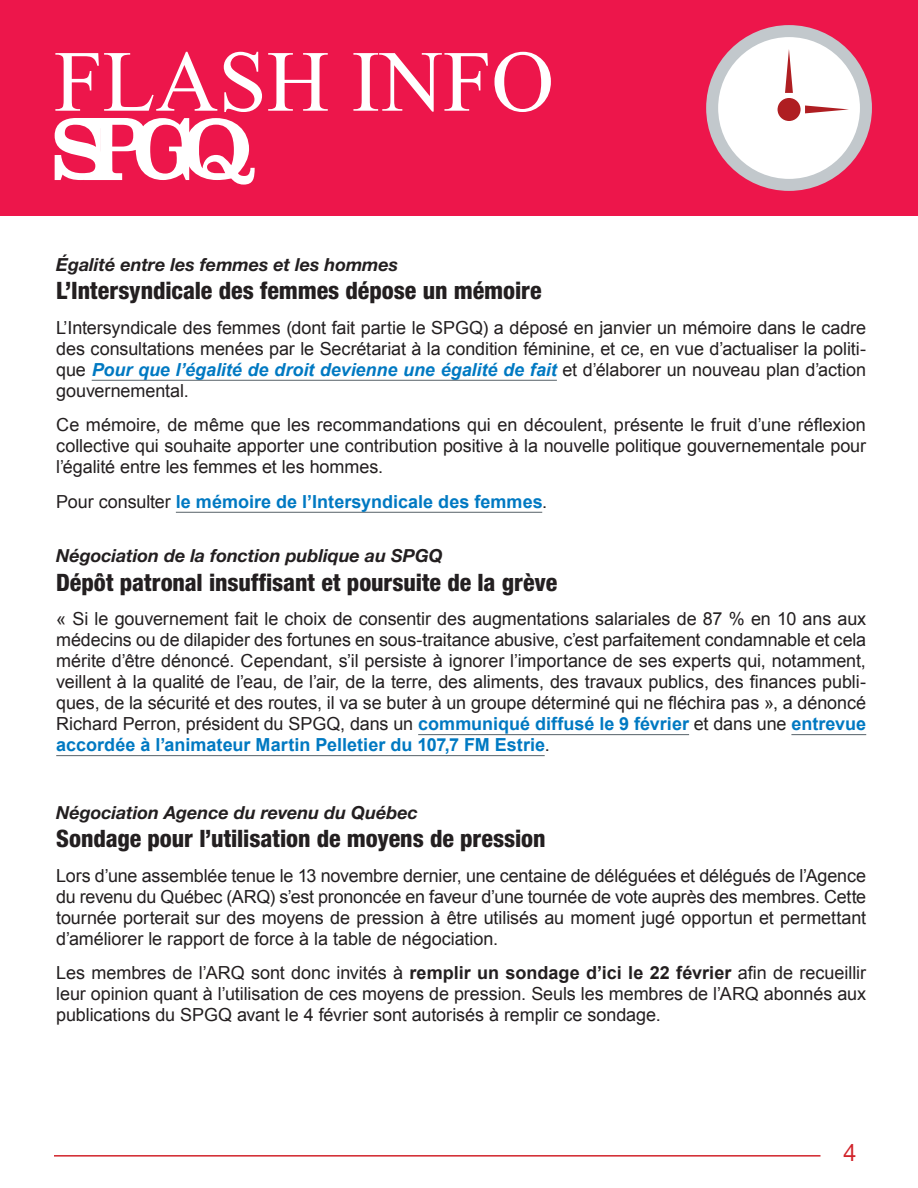
<style>
.page{position:relative;width:918px;height:1188px;background:#fff}
.page>*{position:absolute;margin:0;border:0;box-sizing:border-box;transform-origin:0 0}
.t1{font:87px "Times New Roman";color:#fff}
.t2{font:800 condensed 24px "Helvetica Neue LT Pro";letter-spacing:-.005em;color:#231f20}
.t3{font:24px "Helvetica Neue LT Pro";color:#d1232a}
.t4{font:18px/21px "Arial";letter-spacing:-.005em;color:#231f20;text-align:justify}
.t5{font:italic 700 18px "Helvetica Neue LT Pro";color:#231f20}
.t6{font:700 18px "Arial";color:#0079c2}
.s1{font-weight:700;font-style:italic;color:#0079c2}
.s2{font-weight:400;color:#231f20}
.s3{font-weight:700;color:#0079c2}
.s4{font-weight:700}
</style>
<div class="page">
<div style="left:0;top:0;width:918px;height:216px;background:#ed164b"></div>
<svg style="left:55px;top:118px;width:200px;height:67px"></svg>
<div style="left:712px;top:31px;width:154px;height:154px;background:#fff;border-radius:50%"></div>
<div style="left:706px;top:25px;width:166px;height:166px;border:12px solid #c2c8cc;border-radius:50%"></div>
<svg style="left:785px;top:49px;width:8px;height:44px"></svg>
<svg style="left:805px;top:105px;width:44px;height:8px"></svg>
<div style="left:778px;top:98px;width:23px;height:23px;background:#af1e22;border-radius:50%"></div>
<hr style="left:92px;top:380px;width:465px;height:1px;background:#697379">
<hr style="left:176px;top:512px;width:366px;height:1px;background:#697379">
<hr style="left:418px;top:734px;width:271px;height:1px;background:#697379">
<hr style="left:791px;top:734px;width:75px;height:1px;background:#697379">
<hr style="left:56px;top:755px;width:489px;height:1px;background:#697379">
<hr style="left:54px;top:1155px;width:766px;height:2px;background:#d1232a">
<h1 class="t1" style="left:54px;top:23px;width:502px">FLASH INFO</h1>
<p class="t5" style="left:56px;top:253px;width:343px">Égalité entre les femmes et les hommes</p>
<h2 class="t2" style="left:56px;top:276px;width:487px">L’Intersyndicale des femmes dépose un mémoire</h2>
<p class="t4" style="left:56px;top:317px;width:811px">L’Intersyndicale des femmes (dont fait partie le SPGQ) a déposé en janvier un mémoire dans le cadre des consultations menées par le Secrétariat à la condition féminine, et ce, en vue d’actualiser la politi&shy;que <span class="s1">Pour que l’égalité de droit devienne une égalité de fait</span> et d’élaborer un nouveau plan d’action gouvernemental.</p>
<p class="t4" style="left:56px;top:415px;width:811px">Ce mémoire, de même que les recommandations qui en découlent, présente le fruit d’une réflexion collective qui souhaite apporter une contribution positive à la nouvelle politique gouvernementale pour l’égalité entre les femmes et les hommes.</p>
<p class="t6" style="left:56px;top:489px;width:493px"><span class="s2">Pour consulter</span> le mémoire de l’Intersyndicale des femmes<span class="s2">.</span></p>
<p class="t5" style="left:56px;top:544px;width:388px">Négociation de la fonction publique au SPGQ</p>
<h2 class="t2" style="left:56px;top:567px;width:502px">Dépôt patronal insuffisant et poursuite de la grève</h2>
<p class="t4" style="left:56px;top:608px;width:812px">« Si le gouvernement fait le choix de consentir des augmentations salariales de 87 % en 10 ans aux médecins ou de dilapider des fortunes en sous-traitance abusive, c’est parfaitement condamnable et cela mérite d’être dénoncé. Cependant, s’il persiste à ignorer l’importance de ses experts qui, notamment, veillent à la qualité de l’eau, de l’air, de la terre, des aliments, des travaux publics, des finances publi&shy;ques, de la sécurité et des routes, il va se buter à un groupe déterminé qui ne fléchira pas », a dénoncé Richard Perron, président du SPGQ, dans un <span class="s3">communiqué diffusé le 9 février</span> et dans une <span class="s3">entrevue accordée à l’animateur Martin Pelletier du 107,7 FM Estrie</span>.</p>
<p class="t5" style="left:56px;top:801px;width:363px">Négociation Agence du revenu du Québec</p>
<h2 class="t2" style="left:56px;top:824px;width:491px">Sondage pour l’utilisation de moyens de pression</h2>
<p class="t4" style="left:56px;top:865px;width:812px">Lors d’une assemblée tenue le 13 novembre dernier, une centaine de déléguées et délégués de l’Agence du revenu du Québec (ARQ) s’est prononcée en faveur d’une tournée de vote auprès des membres. Cette tournée porterait sur des moyens de pression à être utilisés au moment jugé opportun et permettant d’améliorer le rapport de force à la table de négociation.</p>
<p class="t4" style="left:56px;top:963px;width:811px">Les membres de l’ARQ sont donc invités à <span class="s4">remplir un sondage d’ici le 22 février</span> afin de recueillir leur opinion quant à l’utilisation de ces moyens de pression. Seuls les membres de l’ARQ abonnés aux publications du SPGQ avant le 4 février sont autorisés à remplir ce sondage.</p>
<h2 class="t3" style="left:843px;top:1138px;width:15px">4</h2>
</div>
